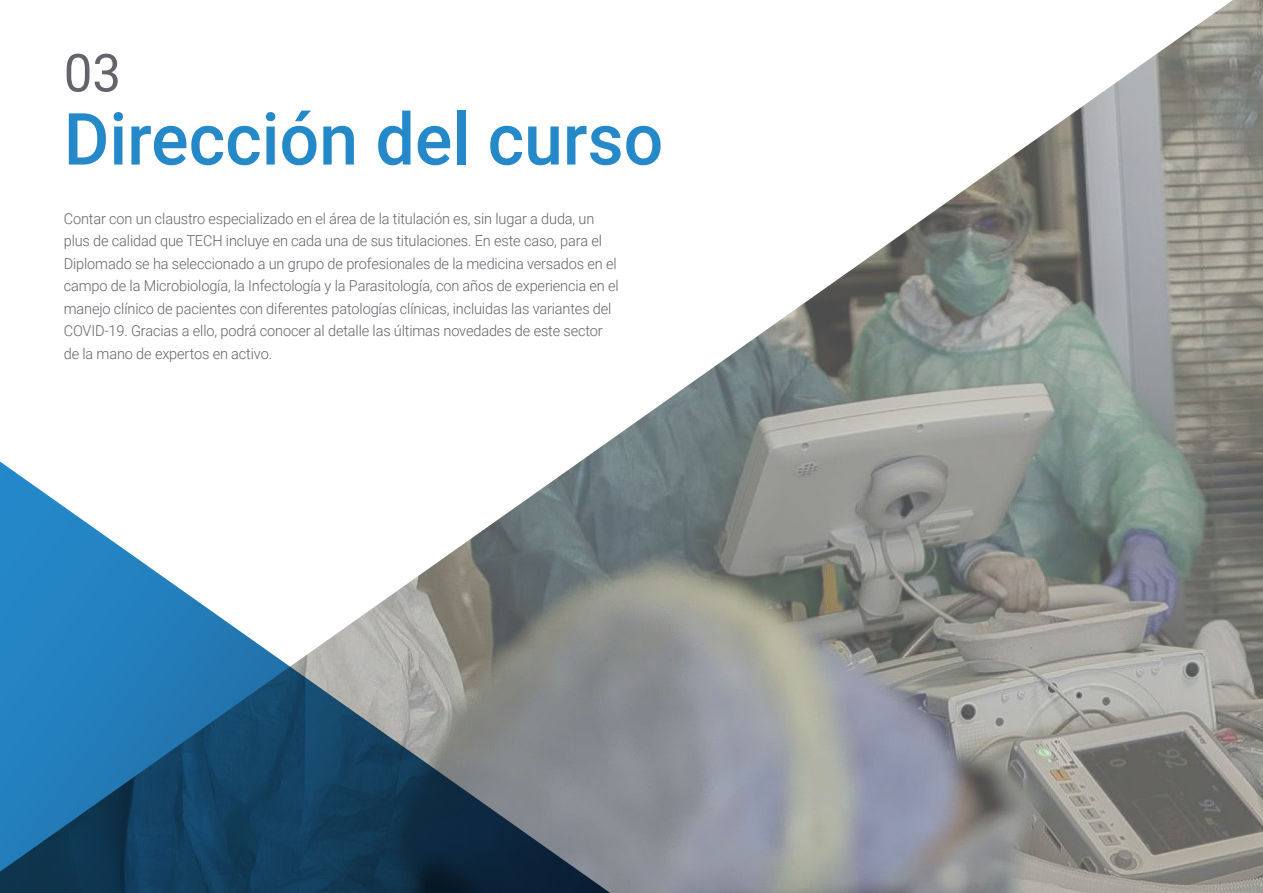
<style>
.page{position:relative;width:1263px;height:893px;background:#fff}
.page>*{position:absolute;margin:0;border:0;box-sizing:border-box;transform-origin:0 0}
.t1{font:500 72px "Roboto";color:#2488c9}
.t2{font:52.5px "Roboto";color:#61646a}
.t3{font:300 15px/22.5px "Roboto";letter-spacing:-.01em;color:#61646a}
</style>
<div class="page">
<img style="left:602px;top:0;width:661px;height:893px">
<svg style="left:0;top:446px;width:640px;height:447px"></svg>
<h2 class="t2" style="left:64px;top:36px;width:59px">03</h2>
<h1 class="t1" style="left:64px;top:89px;width:601px">Dirección del curso</h1>
<p class="t3" style="left:64px;top:207px;width:556px">Contar con un claustro especializado en el área de la titulación es, sin lugar a duda, un plus de calidad que TECH incluye en cada una de sus titulaciones. En este caso, para el Diplomado se ha seleccionado a un grupo de profesionales de la medicina versados en el campo de la Microbiología, la Infectología y la Parasitología, con años de experiencia en el manejo clínico de pacientes con diferentes patologías clínicas, incluidas las variantes del COVID-19. Gracias a ello, podrá conocer al detalle las últimas novedades de este sector de la mano de expertos en activo.</p>
</div>
